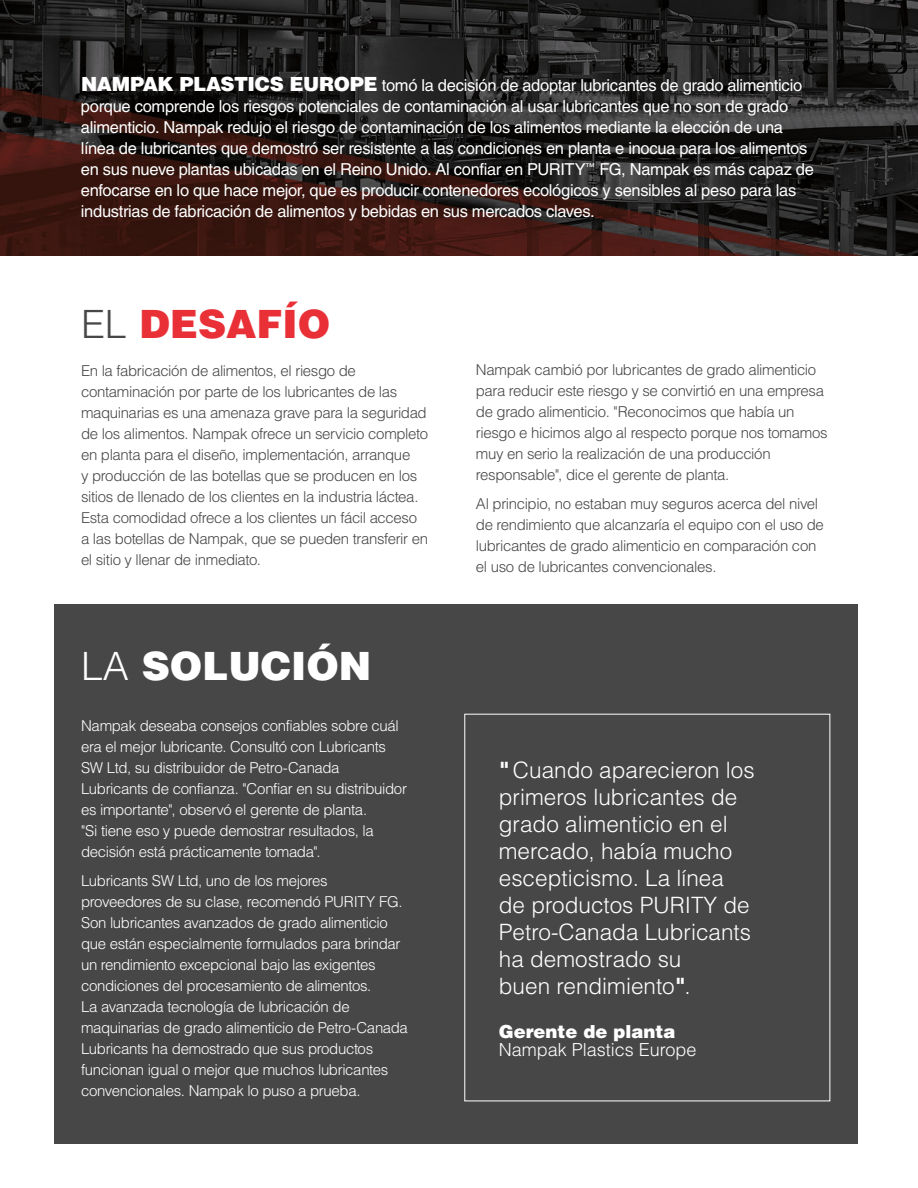
<style>
.page{position:relative;width:918px;height:1188px;background:#fff}
.page>*{position:absolute;margin:0;border:0;box-sizing:border-box;transform-origin:0 0}
.t1{font:900 39px "Helvetica LT Std";color:#fff}
.t2{font:900 39px "Helvetica LT Std";color:#e93037}
.t3{font:300 22.5px/27px "Helvetica LT Std";color:#fff}
.t4{font:300 18px "Helvetica LT Std";color:#fff}
.t5{font:900 18px "Helvetica LT Std";color:#fff}
.t6{font:16.5px/21px "Helvetica LT Std";letter-spacing:-.02em;color:#fff}
.t7{font:300 15px/21px "Helvetica LT Std";letter-spacing:-.025em;color:#474747}
.t8{font:300 15px/21px "Helvetica LT Std";letter-spacing:-.025em;color:#fff}
.s1{font-weight:900;font-size:19.5px}
.s2{font-weight:300;color:#474747}
.s3{font-weight:300}
.s4{font-weight:900}
</style>
<div class="page">
<img style="left:0;top:0;width:918px;height:255px">
<div style="left:54px;top:604px;width:803px;height:540px;background:#474747"></div>
<div style="left:464px;top:714px;width:366px;height:387px;border:1px solid #fff"></div>
<p class="t6" style="left:81px;top:75px;width:735px"><span class="s1">NAMPAK PLASTICS EUROPE</span> tomó la decisión de adoptar lubricantes de grado alimenticio porque comprende los riesgos potenciales de contaminación al usar lubricantes que no son de grado alimenticio. Nampak redujo el riesgo de contaminación de los alimentos mediante la elección de una línea de lubricantes que demostró ser resistente a las condiciones en planta e inocua para los alimentos en sus nueve plantas ubicadas en el Reino Unido. Al confiar en PURITY<sup>™</sup> FG, Nampak es más capaz de enfocarse en lo que hace mejor, que es producir contenedores ecológicos y sensibles al peso para las industrias de fabricación de alimentos y bebidas en sus mercados claves.</p>
<h1 class="t2" style="left:81px;top:299px;width:251px"><span class="s2">EL</span> DESAFÍO</h1>
<p class="t7" style="left:81px;top:360px;width:349px">En la fabricación de alimentos, el riesgo de contaminación por parte de los lubricantes de las maquinarias es una amenaza grave para la seguridad de los alimentos. Nampak ofrece un servicio completo en planta para el diseño, implementación, arranque<br>y producción de las botellas que se producen en los sitios de llenado de los clientes en la industria láctea.<br>Esta comodidad ofrece a los clientes un fácil acceso a las botellas de Nampak, que se pueden transferir en el sitio y llenar de inmediato.</p>
<h1 class="t1" style="left:81px;top:641px;width:292px"><span class="s3">LA</span> SOLUCIÓN</h1>
<p class="t8" style="left:81px;top:715px;width:328px">Nampak deseaba consejos confiables sobre cuál era el mejor lubricante. Consultó con Lubricants SW Ltd, su distribuidor de Petro-Canada Lubricants de confianza. "Confiar en su distribuidor es importante", observó el gerente de planta.<br>"Si tiene eso y puede demostrar resultados, la decisión está prácticamente tomada".</p>
<p class="t8" style="left:81px;top:870px;width:328px">Lubricants SW Ltd, uno de los mejores proveedores de su clase, recomendó PURITY FG.<br>Son lubricantes avanzados de grado alimenticio que están especialmente formulados para brindar un rendimiento excepcional bajo las exigentes condiciones del procesamiento de alimentos.<br>La avanzada tecnología de lubricación de maquinarias de grado alimenticio de Petro-Canada Lubricants ha demostrado que sus productos funcionan igual o mejor que muchos lubricantes convencionales. Nampak lo puso a prueba.</p>
<p class="t7" style="left:476px;top:359px;width:353px">Nampak cambió por lubricantes de grado alimenticio para reducir este riesgo y se convirtió en una empresa de grado alimenticio. "Reconocimos que había un riesgo e hicimos algo al respecto porque nos tomamos muy en serio la realización de una producción responsable", dice el gerente de planta.</p>
<p class="t7" style="left:476px;top:493px;width:350px">Al principio, no estaban muy seguros acerca del nivel de rendimiento que alcanzaría el equipo con el uso de lubricantes de grado alimenticio en comparación con el uso de lubricantes convencionales.</p>
<h2 class="t3" style="left:499px;top:756px;width:257px"><span class="s4">"</span>Cuando aparecieron los primeros lubricantes de grado alimenticio en el mercado, había mucho escepticismo. La línea de productos PURITY de<br>Petro-Canada Lubricants ha demostrado su<br>buen rendimiento<span class="s4">"</span>.</h2>
<p class="t5" style="left:499px;top:1019px;width:178px">Gerente de planta</p>
<p class="t4" style="left:499px;top:1038px;width:199px">Nampak Plastics Europe</p>
</div>
